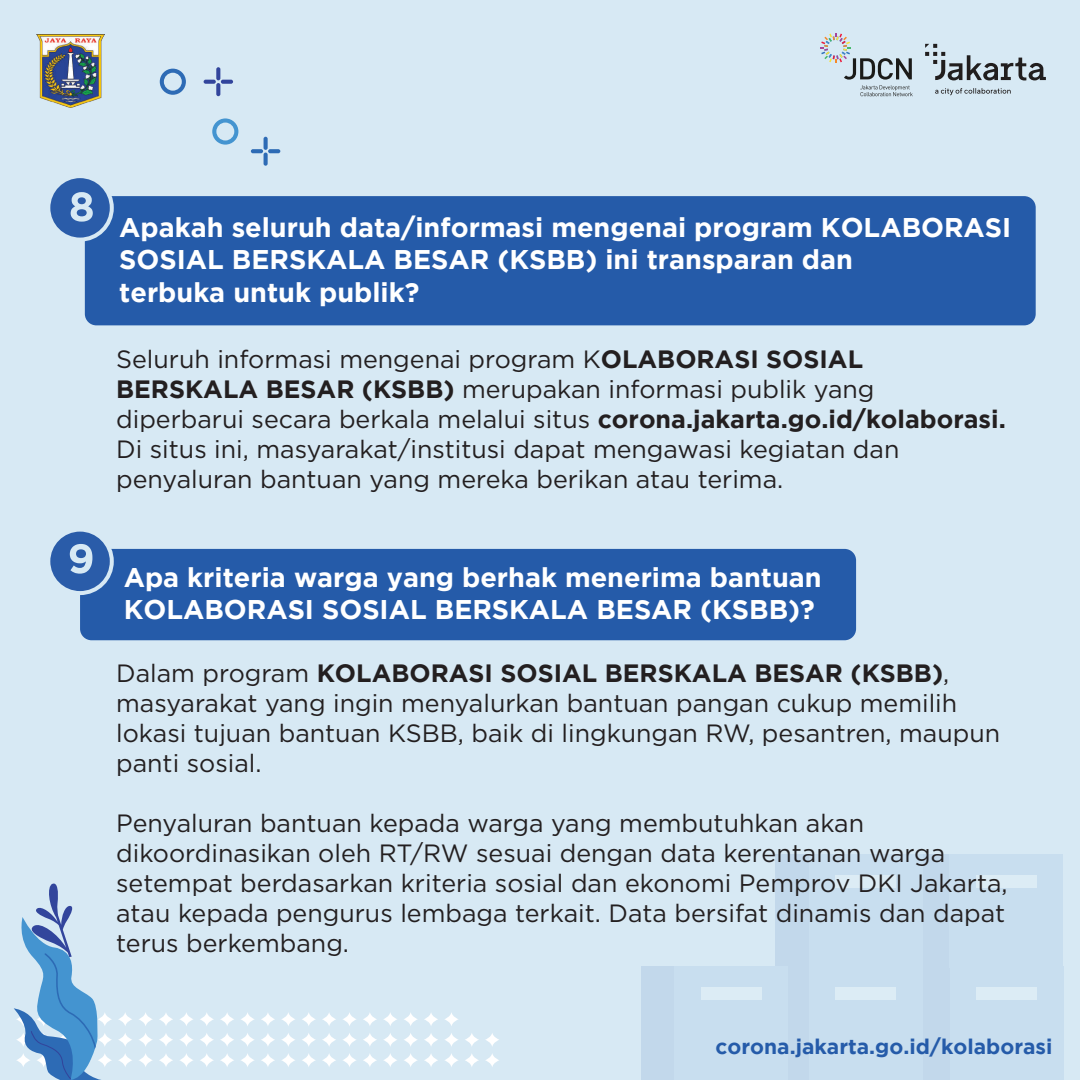
<style>
.page{position:relative;width:1080px;height:1080px;background:#d7e9f4}
.page>*{position:absolute;margin:0;border:0;box-sizing:border-box;transform-origin:0 0}
.t1{font:700 27px/32.4px "Gotham";color:#fff}
.t2{font:25px/30px "Gotham";color:#231f20}
.t3{font:700 21px "Gotham";color:#255ba9}
.s1{font-weight:700}
</style>
<div class="page">
<div style="left:917px;top:967px;width:113px;height:113px;background:#c2d8eb"></div>
<div style="left:950px;top:967px;width:113px;height:113px;background:#c8deef"></div>
<div style="left:976px;top:987px;width:61px;height:13px;background:#dcecf5"></div>
<div style="left:916px;top:855px;width:114px;height:113px;background:#c2d8eb"></div>
<div style="left:950px;top:855px;width:113px;height:113px;background:#c8deef"></div>
<div style="left:976px;top:875px;width:60px;height:12px;background:#dcecf5"></div>
<div style="left:776px;top:855px;width:113px;height:113px;background:#c2d8eb"></div>
<div style="left:809px;top:855px;width:113px;height:113px;background:#c8deef"></div>
<div style="left:835px;top:875px;width:61px;height:12px;background:#dcecf5"></div>
<div style="left:776px;top:967px;width:113px;height:113px;background:#c2d8eb"></div>
<div style="left:809px;top:967px;width:113px;height:113px;background:#c8deef"></div>
<div style="left:835px;top:987px;width:61px;height:13px;background:#dcecf5"></div>
<div style="left:642px;top:967px;width:113px;height:113px;background:#c2d8eb"></div>
<div style="left:675px;top:967px;width:113px;height:113px;background:#c8deef"></div>
<div style="left:701px;top:987px;width:61px;height:13px;background:#dcecf5"></div>
<svg style="left:220px;top:1054px;width:14px;height:13px"></svg>
<svg style="left:241px;top:1053px;width:13px;height:14px"></svg>
<svg style="left:261px;top:1054px;width:14px;height:13px"></svg>
<svg style="left:282px;top:1053px;width:13px;height:14px"></svg>
<svg style="left:302px;top:1053px;width:14px;height:14px"></svg>
<svg style="left:322px;top:1054px;width:14px;height:13px"></svg>
<svg style="left:343px;top:1053px;width:13px;height:14px"></svg>
<svg style="left:363px;top:1054px;width:14px;height:13px"></svg>
<svg style="left:383px;top:1053px;width:14px;height:14px"></svg>
<svg style="left:404px;top:1053px;width:14px;height:14px"></svg>
<svg style="left:118px;top:1054px;width:14px;height:13px"></svg>
<svg style="left:139px;top:1053px;width:13px;height:14px"></svg>
<svg style="left:159px;top:1054px;width:14px;height:12px"></svg>
<svg style="left:180px;top:1053px;width:13px;height:14px"></svg>
<svg style="left:200px;top:1054px;width:14px;height:13px"></svg>
<svg style="left:220px;top:1033px;width:14px;height:13px"></svg>
<svg style="left:241px;top:1033px;width:13px;height:13px"></svg>
<svg style="left:261px;top:1033px;width:14px;height:13px"></svg>
<svg style="left:281px;top:1033px;width:14px;height:13px"></svg>
<svg style="left:302px;top:1033px;width:14px;height:13px"></svg>
<svg style="left:322px;top:1033px;width:14px;height:13px"></svg>
<svg style="left:343px;top:1033px;width:13px;height:13px"></svg>
<svg style="left:363px;top:1033px;width:14px;height:13px"></svg>
<svg style="left:383px;top:1033px;width:14px;height:13px"></svg>
<svg style="left:404px;top:1033px;width:14px;height:13px"></svg>
<svg style="left:118px;top:1033px;width:14px;height:13px"></svg>
<svg style="left:139px;top:1033px;width:14px;height:13px"></svg>
<svg style="left:159px;top:1033px;width:14px;height:13px"></svg>
<svg style="left:180px;top:1033px;width:13px;height:13px"></svg>
<svg style="left:200px;top:1033px;width:14px;height:13px"></svg>
<svg style="left:220px;top:1013px;width:14px;height:13px"></svg>
<svg style="left:241px;top:1013px;width:13px;height:13px"></svg>
<svg style="left:261px;top:1013px;width:14px;height:13px"></svg>
<svg style="left:281px;top:1013px;width:14px;height:13px"></svg>
<svg style="left:302px;top:1013px;width:14px;height:13px"></svg>
<svg style="left:322px;top:1013px;width:14px;height:13px"></svg>
<svg style="left:343px;top:1013px;width:13px;height:13px"></svg>
<svg style="left:363px;top:1013px;width:14px;height:13px"></svg>
<svg style="left:383px;top:1013px;width:14px;height:13px"></svg>
<svg style="left:404px;top:1013px;width:14px;height:13px"></svg>
<svg style="left:424px;top:1054px;width:14px;height:13px"></svg>
<svg style="left:445px;top:1053px;width:13px;height:14px"></svg>
<svg style="left:465px;top:1054px;width:14px;height:13px"></svg>
<svg style="left:485px;top:1054px;width:14px;height:13px"></svg>
<svg style="left:424px;top:1033px;width:14px;height:13px"></svg>
<svg style="left:445px;top:1033px;width:13px;height:13px"></svg>
<svg style="left:465px;top:1033px;width:14px;height:13px"></svg>
<svg style="left:485px;top:1033px;width:14px;height:13px"></svg>
<svg style="left:424px;top:1013px;width:14px;height:13px"></svg>
<svg style="left:445px;top:1013px;width:13px;height:13px"></svg>
<svg style="left:118px;top:1013px;width:14px;height:13px"></svg>
<svg style="left:139px;top:1013px;width:14px;height:13px"></svg>
<svg style="left:159px;top:1013px;width:14px;height:13px"></svg>
<svg style="left:180px;top:1013px;width:13px;height:13px"></svg>
<svg style="left:200px;top:1013px;width:14px;height:13px"></svg>
<svg style="left:160px;top:69px;width:26px;height:26px"></svg>
<svg style="left:212px;top:118px;width:26px;height:27px"></svg>
<svg style="left:264px;top:137px;width:4px;height:13px"></svg>
<svg style="left:264px;top:153px;width:4px;height:13px"></svg>
<svg style="left:268px;top:149px;width:12px;height:4px"></svg>
<svg style="left:251px;top:149px;width:12px;height:4px"></svg>
<svg style="left:216px;top:67px;width:4px;height:13px"></svg>
<svg style="left:216px;top:83px;width:4px;height:13px"></svg>
<svg style="left:221px;top:80px;width:12px;height:4px"></svg>
<svg style="left:204px;top:80px;width:12px;height:4px"></svg>
<svg style="left:14px;top:883px;width:98px;height:197px"></svg>
<div style="left:80px;top:549px;width:776px;height:91px;background:#255ba9;border-radius:11px"></div>
<div style="left:48px;top:530px;width:64px;height:63px;background:#2a5ca9;border-radius:50%"></div>
<div style="left:46px;top:528px;width:68px;height:67px;border:4px solid #d7e9f4;border-radius:50%"></div>
<svg style="left:70px;top:544px;width:22px;height:30px"></svg>
<div style="left:85px;top:196px;width:951px;height:129px;background:#255ba9;border-radius:11px"></div>
<div style="left:48px;top:176px;width:64px;height:64px;background:#2a5ca9;border-radius:50%"></div>
<div style="left:46px;top:174px;width:68px;height:68px;border:4px solid #d7e9f4;border-radius:50%"></div>
<svg style="left:71px;top:192px;width:22px;height:30px"></svg>
<svg style="left:820px;top:33px;width:93px;height:63px"></svg>
<svg style="left:925px;top:44px;width:121px;height:51px"></svg>
<img style="left:37px;top:35px;width:67px;height:72px">
<p class="t1" style="left:119px;top:211px;width:894px">Apakah seluruh data/informasi mengenai program KOLABORASI<br>SOSIAL BERSKALA BESAR (KSBB) ini transparan dan<br>terbuka untuk publik?</p>
<p class="t2" style="left:116px;top:344px;width:891px">Seluruh informasi mengenai program K<span class="s1">OLABORASI SOSIAL BERSKALA BESAR (KSBB)</span> merupakan informasi publik yang diperbarui secara berkala melalui situs <span class="s1">corona.jakarta.go.id/kolaborasi.<br></span>Di situs ini, masyarakat/institusi dapat mengawasi kegiatan dan penyaluran bantuan yang mereka berikan atau terima.</p>
<p class="t1" style="left:124px;top:560px;width:700px">Apa kriteria warga yang berhak menerima bantuan<br>KOLABORASI SOSIAL BERSKALA BESAR (KSBB)?</p>
<p class="t2" style="left:116px;top:657px;width:886px">Dalam program <span class="s1">KOLABORASI SOSIAL BERSKALA BESAR (KSBB)</span>, masyarakat yang ingin menyalurkan bantuan pangan cukup memilih lokasi tujuan bantuan KSBB, baik di lingkungan RW, pesantren, maupun panti sosial.</p>
<p class="t2" style="left:116px;top:807px;width:893px">Penyaluran bantuan kepada warga yang membutuhkan akan dikoordinasikan oleh RT/RW sesuai dengan data kerentanan warga setempat berdasarkan kriteria sosial dan ekonomi Pemprov DKI Jakarta, atau kepada pengurus lembaga terkait. Data bersifat dinamis dan dapat terus berkembang.</p>
<p class="t3" style="left:716px;top:1035px;width:338px">corona.jakarta.go.id/kolaborasi</p>
</div>
